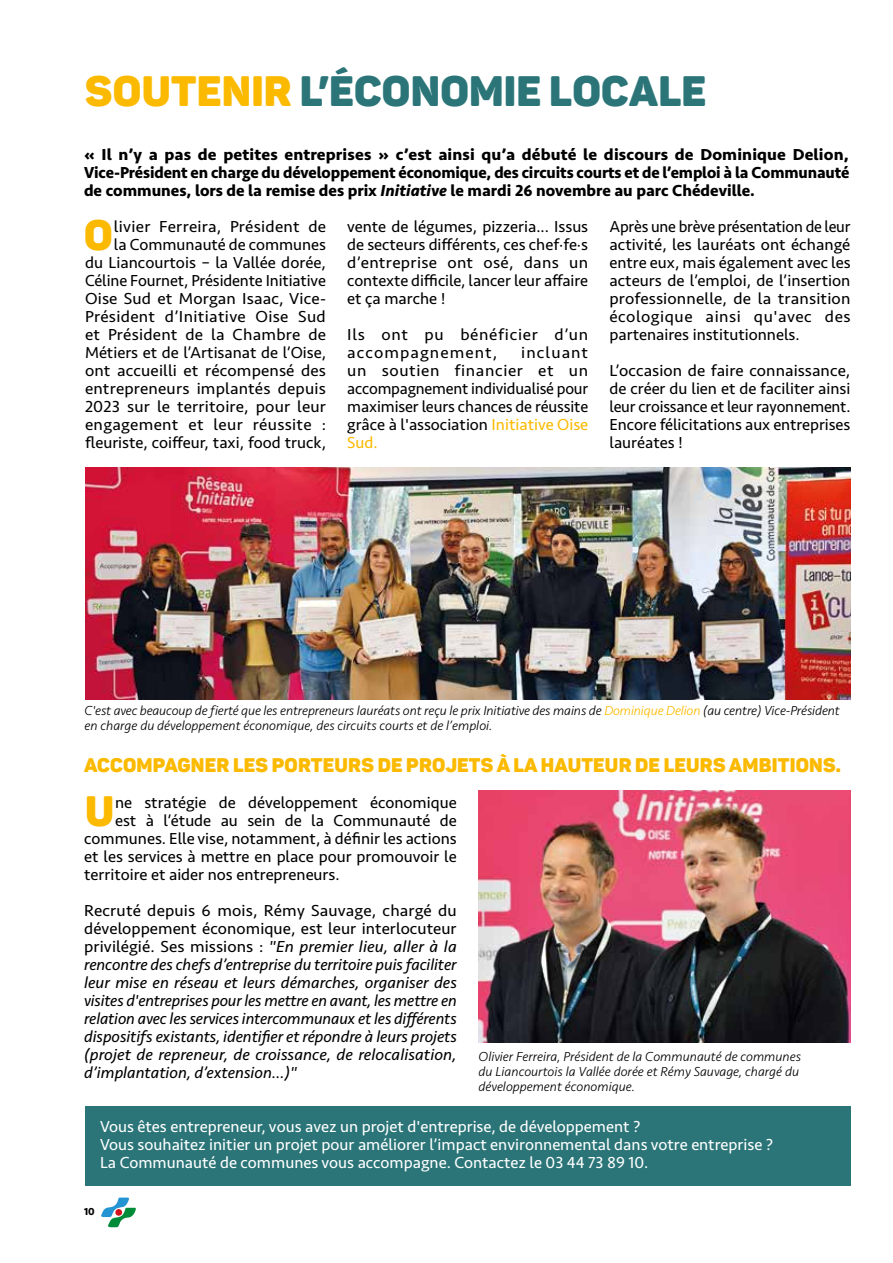
<style>
.page{position:relative;width:893px;height:1263px;background:#fff}
.page>*{position:absolute;margin:0;border:0;box-sizing:border-box;transform-origin:0 0}
.t1{font:42px "Panton Black Caps";letter-spacing:.005em;color:#2b7578}
.t2{font:42px "Panton Black Caps";color:#fbba00}
.t3{font:19.5px "Panton Black Caps";letter-spacing:.01em;color:#fbba00}
.t4{font:16.5px/18px "Seravek Basic";color:#000;text-align:justify}
.t5{font:italic 16.5px/18px "Seravek Basic";color:#000;text-align:justify}
.t6{font:700 16.5px/18px "Seravek Basic";color:#000;text-align:justify}
.t7{font:16.5px/18px "Seravek Basic";color:#fff}
.t8{font:16.5px/18px "Seravek Basic";letter-spacing:.04em;color:#000}
.t9{font:italic 300 13.5px/15px "Seravek Basic";color:#000}
.t10{font:700 10.5px "Seravek Basic";color:#000}
.s1{color:#fbba00}
.s2{font-style:italic}
.s3{font-style:normal}
</style>
<div class="page">
<div style="left:85px;top:1106px;width:765px;height:80px;background:#2b7578"></div>
<img style="left:479px;top:790px;width:371px;height:253px">
<img style="left:85px;top:468px;width:765px;height:232px">
<svg style="left:101px;top:1197px;width:35px;height:30px"></svg>
<div style="left:115px;top:1209px;width:7px;height:7px;background:#d3121a;border-radius:50%"></div>
<h1 class="t1" style="left:85px;top:64px;width:623px"><span class="s1">SOUTENIR</span> L’ÉCONOMIE LOCALE</h1>
<p class="t6" style="left:84px;top:145px;width:767px">« Il n’y a pas de petites entreprises » c’est ainsi qu’a débuté le discours de Dominique Delion, Vice-Président en charge du développement économique, des circuits courts et de l’emploi à la Communauté de communes, lors de la remise des prix <span class="s2">Initiative</span> le mardi 26 novembre au parc Chédeville.</p>
<p class="t4" style="left:85px;top:218px;width:243px;text-align:right">livier Ferreira, Président de<br>la Communauté de communes<br>du Liancourtois – la Vallée dorée,<br>Céline Fournet, Présidente Initiative<br>Oise Sud et Morgan Isaac, Vice-<br>Président d’Initiative Oise Sud et Président de la Chambre de<br>Métiers et de l’Artisanat de l’Oise, ont accueilli et récompensé des entrepreneurs implantés depuis<br>2023 sur le territoire, pour leur engagement et leur réussite : fleuriste, coiffeur, taxi, food truck,</p>
<p class="t4" style="left:347px;top:218px;width:243px">vente de légumes, pizzeria... Issus de secteurs différents, ces chef·fe·s d’entreprise ont osé, dans un contexte difficile, lancer leur affaire et ça marche !</p>
<h1 class="t2" style="left:84px;top:208px;width:30px">O</h1>
<p class="t4" style="left:609px;top:218px;width:243px">Après une brève présentation de leur activité, les lauréats ont échangé entre eux, mais également avec les acteurs de l’emploi, de l’insertion professionnelle, de la transition écologique ainsi qu'avec des partenaires institutionnels.</p>
<p class="t4" style="left:609px;top:362px;width:242px">L’occasion de faire connaissance, de créer du lien et de faciliter ainsi leur croissance et leur rayonnement.<br>Encore félicitations aux entreprises lauréates !</p>
<p class="t8" style="left:347px;top:326px;width:243px">Ils ont pu bénéficier d’un accompagnement,</p>
<p class="t4" style="left:347px;top:344px;width:243px;text-indent:174px">incluant un soutien financier et un accompagnement individualisé pour maximiser leurs chances de réussite grâce à l'association <span class="s1">Initiative Oise Sud.</span></p>
<p class="t9" style="left:84px;top:703px;width:757px">C'est avec beaucoup de fierté que les entrepreneurs lauréats ont reçu le prix Initiative des mains de <span class="s1">Dominique Delion</span> (au centre) Vice-Président en charge du développement économique, des circuits courts et de l’emploi.</p>
<p class="t3" style="left:84px;top:753px;width:758px">ACCOMPAGNER LES PORTEURS DE PROJETS À LA HAUTEUR DE LEURS AMBITIONS.</p>
<h1 class="t2" style="left:85px;top:784px;width:31px">U</h1>
<p class="t4" style="left:115px;top:794px;width:343px">ne stratégie de développement économique</p>
<p class="t4" style="left:115px;top:812px;width:343px">est à l’étude au sein de la Communauté de</p>
<p class="t4" style="left:84px;top:830px;width:374px">communes. Elle vise, notamment, à définir les actions</p>
<p class="t4" style="left:84px;top:848px;width:374px">et les services à mettre en place pour promouvoir le</p>
<p class="t4" style="left:84px;top:866px;width:257px">territoire et aider nos entrepreneurs.</p>
<p class="t5" style="left:84px;top:902px;width:374px"><span class="s3">Recruté depuis 6 mois, Rémy Sauvage, chargé du développement économique, est leur interlocuteur privilégié. Ses missions :</span> "En premier lieu, aller à la rencontre des chefs d’entreprise du territoire puis faciliter leur mise en réseau et leurs démarches, organiser des visites d'entreprises pour les mettre en avant, les mettre en relation avec les services intercommunaux et les différents dispositifs existants, identifier et répondre à leurs projets (projet de repreneur, de croissance, de relocalisation, d’implantation, d’extension…)"</p>
<p class="t7" style="left:100px;top:1118px;width:675px">Vous êtes entrepreneur, vous avez un projet d'entreprise, de développement ?<br>Vous souhaitez initier un projet pour améliorer l’impact environnemental dans votre entreprise ?<br>La Communauté de communes vous accompagne. Contactez le 03 44 73 89 10.</p>
<p class="t9" style="left:479px;top:1048px;width:324px">Olivier Ferreira, Président de la Communauté de communes du Liancourtois la Vallée dorée et Rémy Sauvage, chargé du développement économique.</p>
<p class="t10" style="left:84px;top:1205px;width:12px">10</p>
</div>
